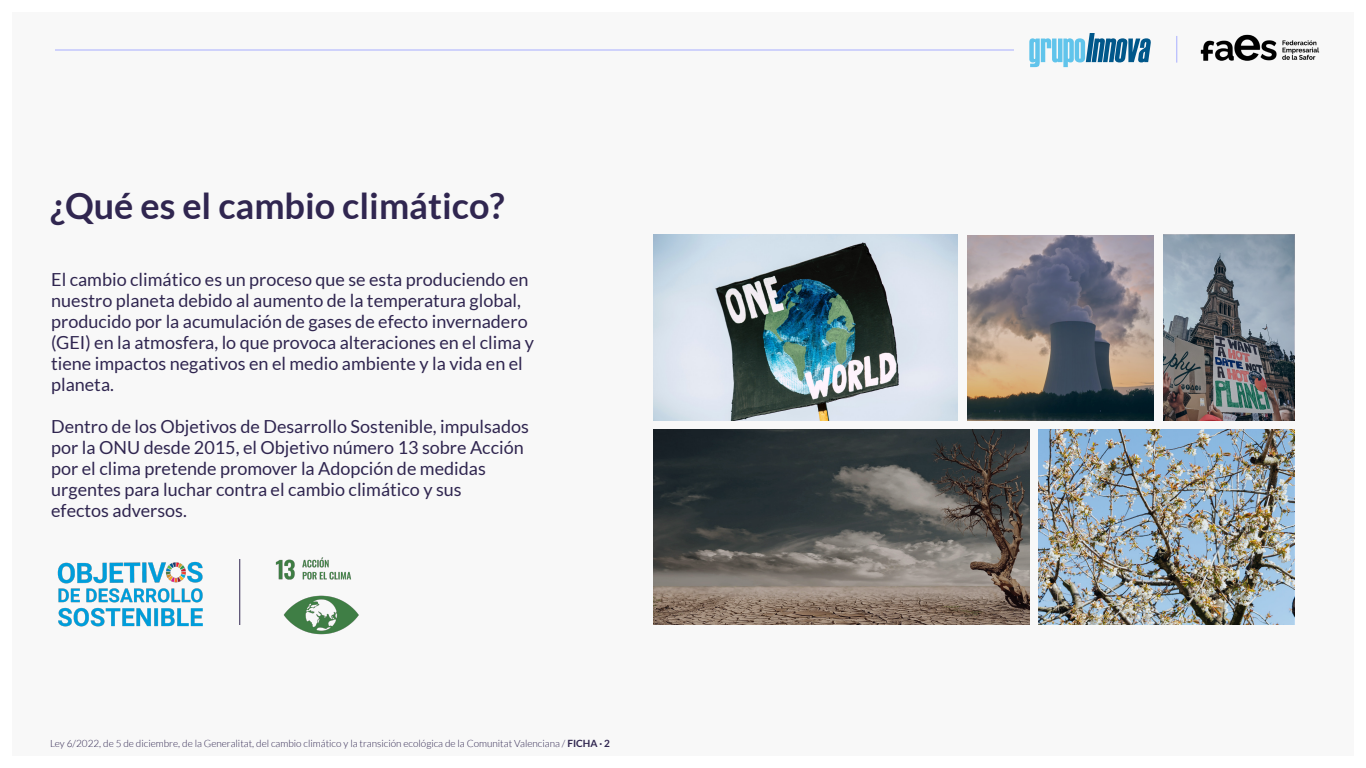
<style>
.page{position:relative;width:1366px;height:768px;background:#fff}
.page>*{position:absolute;margin:0;border:0;box-sizing:border-box;transform-origin:0 0}
.t1{font:700 36px "Lato";color:#302650}
.t2{font:18px/21px "Lato";color:#302650}
.t3{font:300 10px "Lato";color:#302650}
.s1{font-weight:700}
</style>
<div class="page">
<div style="left:12px;top:12px;width:1342px;height:744px;background:#f8f8f8"></div>
<hr style="left:55px;top:50px;width:959px;height:1px;background:#a8aeff">
<svg style="left:1029px;top:33px;width:122px;height:34px"></svg>
<svg style="left:1177px;top:36px;width:1px;height:27px"></svg>
<img style="left:1200px;top:34px;width:120px;height:27px">
<img style="left:275px;top:557px;width:84px;height:78px">
<hr style="left:240px;top:559px;width:1px;height:66px;background:#302650">
<svg style="left:653px;top:430px;width:376px;height:195px"></svg>
<img style="left:1038px;top:430px;width:256px;height:195px">
<img style="left:1163px;top:235px;width:131px;height:185px">
<svg style="left:967px;top:235px;width:186px;height:186px"></svg>
<img style="left:653px;top:235px;width:304px;height:185px">
<img style="left:57px;top:561px;width:146px;height:66px">
<p class="t1" style="left:50px;top:185px;width:456px">¿Qué es el cambio climático?</p>
<p class="t2" style="left:51px;top:269px;width:484px">El cambio climático es un proceso que se esta produciendo en nuestro planeta debido al aumento de la temperatura global, producido por la acumulación de gases de efecto invernadero (GEI) en la atmosfera, lo que provoca alteraciones en el clima y tiene impactos negativos en el medio ambiente y la vida en el planeta.</p>
<p class="t2" style="left:51px;top:416px;width:479px">Dentro de los Objetivos de Desarrollo Sostenible, impulsados por la ONU desde 2015, el Objetivo número 13 sobre Acción por el clima pretende promover la Adopción de medidas urgentes para luchar contra el cambio climático y sus</p>
<p class="t2" style="left:51px;top:500px;width:137px">efectos adversos.</p>
<p class="t3" style="left:50px;top:738px;width:562px">Ley 6/2022, de 5 de diciembre, de la Generalitat, del cambio climático y la transición ecológica de la Comunitat Valenciana / <span class="s1">FICHA · 2</span></p>
</div>
